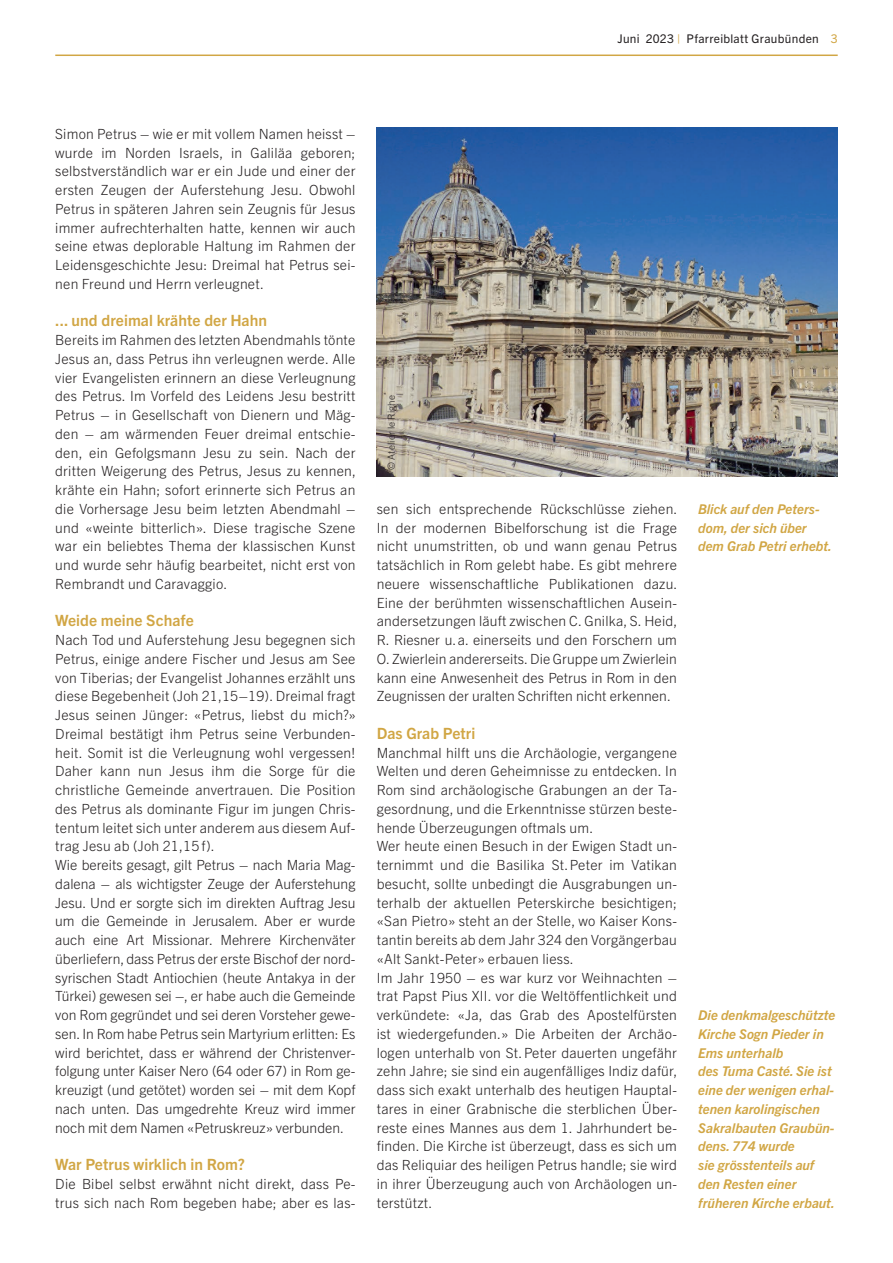
<style>
.page{position:relative;width:893px;height:1263px;background:#fff}
.page>*{position:absolute;margin:0;border:0;box-sizing:border-box;transform-origin:0 0}
.t1{font:700 15.6px "Trade Gothic Next LT Pro";letter-spacing:.005em;color:#d1a644}
.t2{font:300 14.1px/18.8px "Trade Gothic Next LT Pro";letter-spacing:.015em;color:#231f20;text-align:justify}
.t3{font:italic 700 13.5px/18.8px "Trade Gothic Next LT Pro";color:#d1a644}
.t4{font:12px "Trade Gothic Next LT Pro";letter-spacing:.025em;color:#231f20}
.t5{font:300 9.75px "Trade Gothic Next LT Pro";letter-spacing:.015em;color:#231f20}
.s1{color:#d1a644}
</style>
<div class="page">
<hr style="left:55px;top:55px;width:783px;height:1px;background:#d1a644">
<img style="left:377px;top:128px;width:461px;height:348px">
<p class="t4" style="left:617px;top:31px;width:222px">Juni 2023 <span class="s1">|</span> Pfarreiblatt Graubünden <span class="s1">3</span></p>
<p class="t2" style="left:55px;top:123px;width:302px">Simon Petrus – wie er mit vollem Namen heisst – wurde im Norden Israels, in Galiläa geboren; selbstverständlich war er ein Jude und einer der ersten Zeugen der Auferstehung Jesu. Obwohl Petrus in späteren Jahren sein Zeugnis für Jesus immer aufrechterhalten hatte, kennen wir auch seine etwas deplorable Haltung im Rahmen der Leidensgeschichte Jesu: Dreimal hat Petrus sei&shy;nen Freund und Herrn verleugnet.</p>
<p class="t1" style="left:55px;top:310px;width:213px">... und dreimal krähte der Hahn</p>
<p class="t2" style="left:55px;top:330px;width:302px">Bereits im Rahmen des letzten Abendmahls tönte Jesus an, dass Petrus ihn verleugnen werde. Alle vier Evangelisten erinnern an diese Verleugnung des Petrus. Im Vorfeld des Leidens Jesu bestritt Petrus – in Gesellschaft von Dienern und Mäg&shy;den – am wärmenden Feuer dreimal entschie&shy;den, ein Gefolgsmann Jesu zu sein. Nach der dritten Weigerung des Petrus, Jesus zu kennen, krähte ein Hahn; sofort erinnerte sich Petrus an die Vorhersage Jesu beim letzten Abendmahl – und «weinte bitterlich». Diese tragische Szene war ein beliebtes Thema der klassischen Kunst und wurde sehr häufig bearbeitet, nicht erst von Rembrandt und Caravaggio.</p>
<p class="t1" style="left:55px;top:610px;width:140px">Weide meine Schafe</p>
<p class="t2" style="left:55px;top:630px;width:302px;text-align:left">Nach Tod und Auferstehung Jesu begegnen sich Petrus, einige andere Fischer und Jesus am See von Tiberias; der Evangelist Johannes erzählt uns diese Begebenheit (Joh 21,15–19). Dreimal fragt Jesus seinen Jünger: «Petrus, liebst du mich?» Dreimal bestätigt ihm Petrus seine Verbunden&shy;heit. Somit ist die Verleugnung wohl vergessen!<br>Daher kann nun Jesus ihm die Sorge für die christliche Gemeinde anvertrauen. Die Position des Petrus als dominante Figur im jungen Chris&shy;tentum leitet sich unter anderem aus diesem Auf&shy;trag Jesu ab (Joh 21,15 f).<br>Wie bereits gesagt, gilt Petrus – nach Maria Mag&shy;dalena – als wichtigster Zeuge der Auferstehung Jesu. Und er sorgte sich im direkten Auftrag Jesu um die Gemeinde in Jerusalem. Aber er wurde auch eine Art Missionar. Mehrere Kirchenväter überliefern, dass Petrus der erste Bischof der nord&shy;syrischen Stadt Antiochien (heute Antakya in der Türkei) gewesen sei –, er habe auch die Gemeinde von Rom gegründet und sei deren Vorsteher gewe&shy;sen. In Rom habe Petrus sein Martyrium erlitten: Es wird berichtet, dass er während der Christenver&shy;folgung unter Kaiser Nero (64 oder 67) in Rom ge&shy;kreuzigt (und getötet) worden sei – mit dem Kopf nach unten. Das umgedrehte Kreuz wird immer noch mit dem Namen «Petruskreuz» verbunden.</p>
<p class="t1" style="left:55px;top:1153px;width:191px">War Petrus wirklich in Rom?</p>
<p class="t2" style="left:55px;top:1173px;width:302px">Die Bibel selbst erwähnt nicht direkt, dass Pe&shy;trus sich nach Rom begeben habe; aber es las-</p>
<p class="t5" style="left:385px;top:470px;width:76px;rotate:-90deg">© Atelier le Righe</p>
<p class="t2" style="left:377px;top:498px;width:302px">sen sich entsprechende Rückschlüsse ziehen.<br>In der modernen Bibelforschung ist die Frage nicht unumstritten, ob und wann genau Petrus tatsächlich in Rom gelebt habe. Es gibt mehrere neuere wissenschaftliche Publikationen dazu.<br>Eine der berühmten wissenschaftlichen Ausein&shy;andersetzungen läuft zwischen C. Gnilka, S. Heid, R. Riesner u.a. einerseits und den Forschern um O. Zwierlein andererseits. Die Gruppe um Zwierlein kann eine Anwesenheit des Petrus in Rom in den Zeugnissen der uralten Schriften nicht erkennen.</p>
<p class="t1" style="left:377px;top:722px;width:100px">Das Grab Petri</p>
<p class="t2" style="left:377px;top:742px;width:302px;text-align:left">Manchmal hilft uns die Archäologie, vergangene Welten und deren Geheimnisse zu entdecken. In Rom sind archäologische Grabungen an der Ta&shy;gesordnung, und die Erkenntnisse stürzen beste&shy;hende Überzeugungen oftmals um.<br>Wer heute einen Besuch in der Ewigen Stadt un&shy;ternimmt und die Basilika St.Peter im Vatikan besucht, sollte unbedingt die Ausgrabungen un&shy;terhalb der aktuellen Peterskirche besichtigen; «San Pietro» steht an der Stelle, wo Kaiser Kons&shy;tantin bereits ab dem Jahr 324 den Vorgängerbau «Alt Sankt-Peter» erbauen liess.<br>Im Jahr 1950 – es war kurz vor Weihnachten – trat Papst Pius XII. vor die Weltöffentlichkeit und verkündete: «Ja, das Grab des Apostelfürsten ist wiedergefunden.» Die Arbeiten der Archäo&shy;logen unterhalb von St.Peter dauerten ungefähr zehn Jahre; sie sind ein augenfälliges Indiz dafür, dass sich exakt unterhalb des heutigen Hauptal&shy;tares in einer Grabnische die sterblichen Über&shy;reste eines Mannes aus dem 1. Jahrhundert be&shy;finden. Die Kirche ist überzeugt, dass es sich um das Reliquiar des heiligen Petrus handle; sie wird in ihrer Überzeugung auch von Archäologen un&shy;terstützt.</p>
<p class="t3" style="left:698px;top:499px;width:135px">Blick auf den Peters&shy;dom, der sich über dem Grab Petri erhebt.</p>
<p class="t3" style="left:698px;top:1005px;width:139px">Die denkmalgeschützte<br>Kirche Sogn Pieder in<br>Ems unterhalb<br>des Tuma Casté. Sie ist eine der wenigen erhal&shy;tenen karolingischen<br>Sakralbauten Graubün&shy;dens. 774 wurde<br>sie grösstenteils auf den Resten einer früheren Kirche erbaut.</p>
</div>
